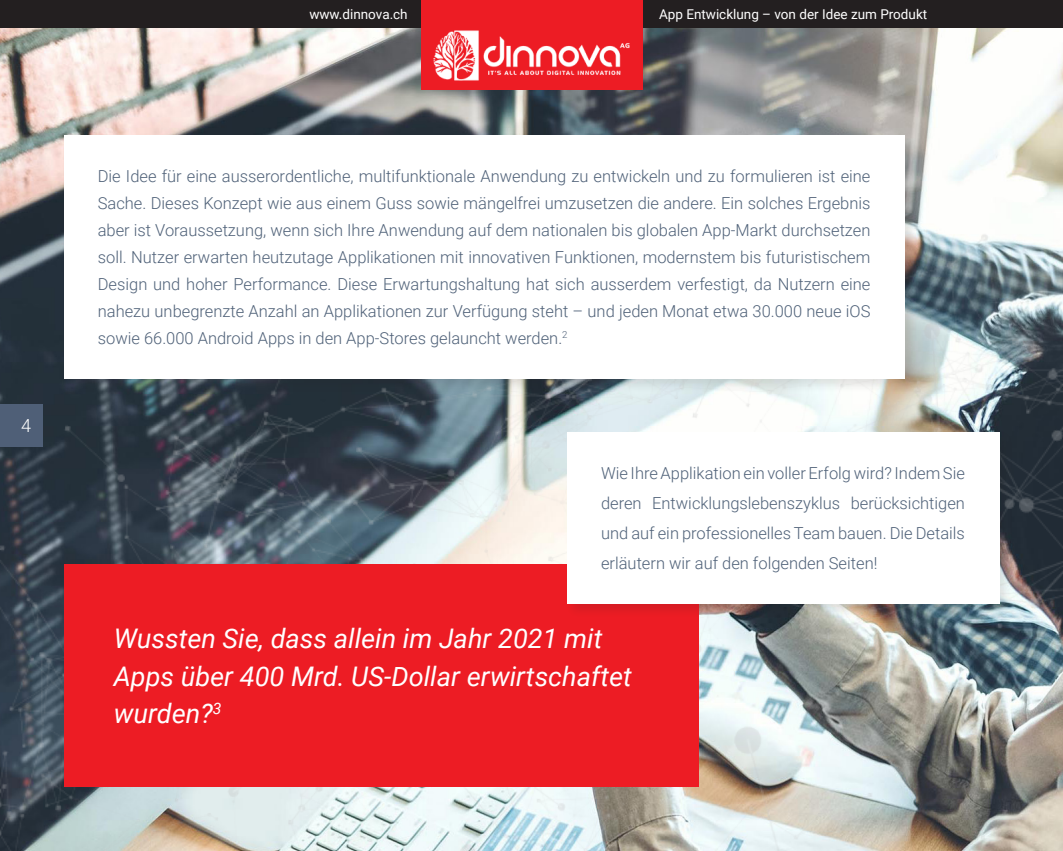
<style>
.page{position:relative;width:1063px;height:851px;background:#fff}
.page>*{position:absolute;margin:0;border:0;box-sizing:border-box;transform-origin:0 0}
.t1{font:italic 27px/37.5px "Roboto";color:#fff}
.t2{font:300 18px "Roboto";color:#fff}
.text_fara_indent{font:300 16.5px/27px "Roboto";color:#4f6178;text-align:justify}
.t3{font:13.5px "Roboto";color:#fff}
</style>
<div class="page">
<img style="left:0;top:27px;width:1063px;height:47px">
<img style="left:0;top:74px;width:1063px;height:776px">
<div style="left:0;top:404px;width:43px;height:42px;background:#4f5f77"></div>
<div style="left:0;top:0;width:1063px;height:27px;background:#231f20"></div>
<div style="left:421px;top:0;width:221px;height:89px;background:#ed1c24"></div>
<img style="left:433px;top:30px;width:197px;height:51px">
<div style="left:64px;top:564px;width:634px;height:222px;background:#ed1c24"></div>
<div style="left:62px;top:133px;width:857px;height:260px;background:#231f20;opacity:.12"></div>
<div style="left:64px;top:135px;width:840px;height:243px;background:#fff"></div>
<div style="left:565px;top:430px;width:449px;height:188px;background:#231f20;opacity:.12"></div>
<div style="left:567px;top:432px;width:432px;height:172px;background:#fff"></div>
<p class="t2" style="left:21px;top:413px;width:11px">4</p>
<p class="t3" style="left:309px;top:4px;width:100px">www.dinnova.ch</p>
<p class="t3" style="left:659px;top:4px;width:270px">App Entwicklung – von der Idee zum Produkt</p>
<p class="text_fara_indent" style="left:98px;top:161px;width:774px">Die Idee für eine ausserordentliche, multifunktionale Anwendung zu entwickeln und zu formulieren ist eine Sache. Dieses Konzept wie aus einem Guss sowie mängelfrei umzusetzen die andere. Ein solches Ergebnis aber ist Voraussetzung, wenn sich Ihre Anwendung auf dem nationalen bis globalen App-Markt durchsetzen soll. Nutzer erwarten heutzutage Applikationen mit innovativen Funktionen, modernstem bis futuristischem Design und hoher Performance. Diese Erwartungshaltung hat sich ausserdem verfestigt, da Nutzern eine nahezu unbegrenzte Anzahl an Applikationen zur Verfügung steht – und jeden Monat etwa 30.000 neue iOS sowie 66.000 Android Apps in den App-Stores gelauncht werden.<sup>2</sup></p>
<p class="text_fara_indent" style="left:601px;top:457px;width:365px;line-height:30px">Wie Ihre Applikation ein voller Erfolg wird? Indem Sie deren Entwicklungslebenszyklus berücksichtigen und auf ein professionelles Team bauen. Die Details erläutern wir auf den folgenden Seiten!</p>
<p class="t1" style="left:114px;top:618px;width:519px">Wussten Sie, dass allein im Jahr 2021 mit<br>Apps über 400 Mrd. US-Dollar erwirtschaftet wurden?<sup>3</sup></p>
</div>
